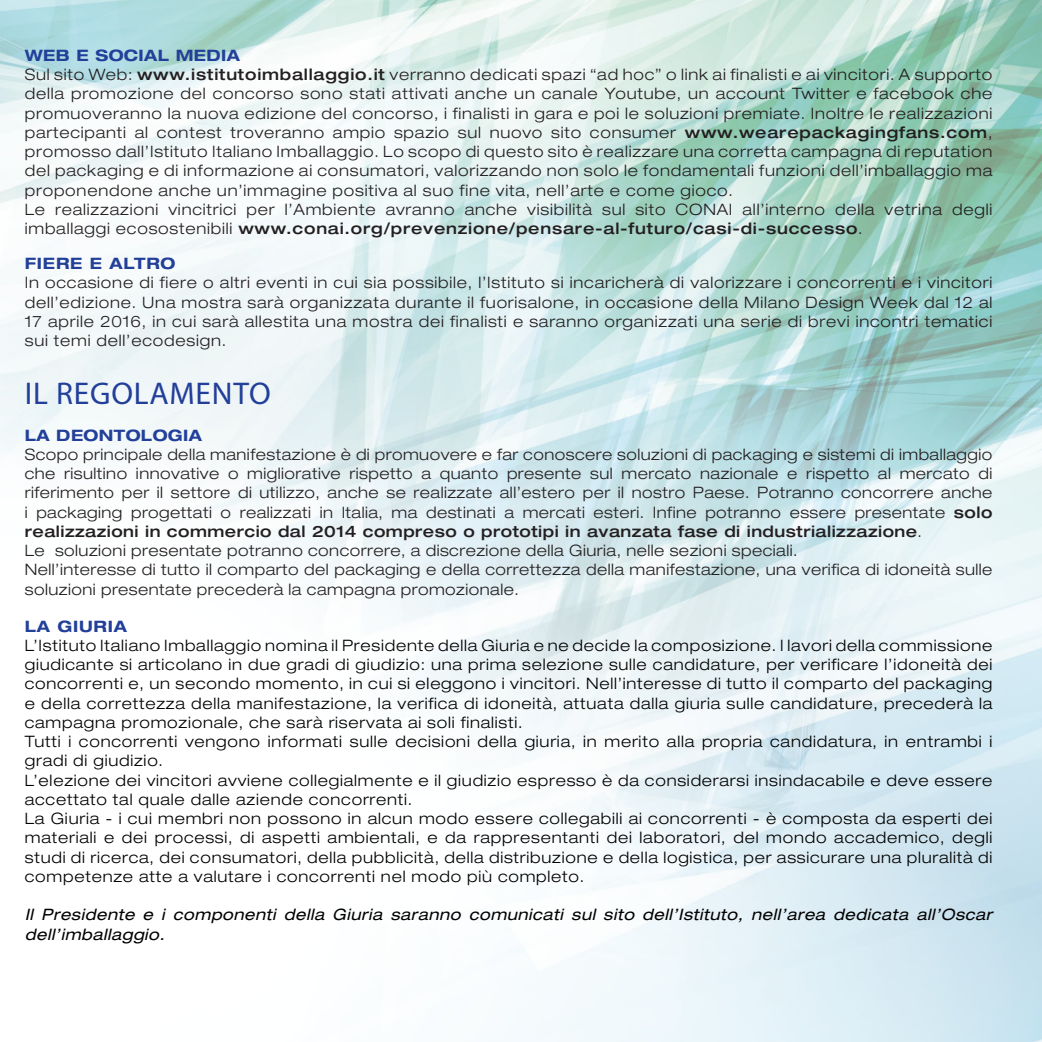
<style>
.page{position:relative;width:1042px;height:1042px;background:#fff}
.page>*{position:absolute;margin:0;border:0;box-sizing:border-box;transform-origin:0 0}
.t1{font:31.5px "Myriad Pro";letter-spacing:.025em;color:#223f99}
.t2{font:300 expanded 15.75px/19.2px "Helvetica Neue LT Std";letter-spacing:.03em;color:#231f20;text-align:justify}
.t3{font:300 expanded 15.75px/19.2px "Helvetica Neue LT Std";letter-spacing:.05em;color:#000;text-align:justify}
.t4{font:300 expanded 15.75px/19.2px "Helvetica Neue LT Std";letter-spacing:.05em;color:#231f20}
.t5{font:italic expanded 15.75px/19.2px "Helvetica Neue LT Std";letter-spacing:.03em;color:#000}
.t6{font:700 expanded 15.75px "Helvetica Neue LT Std";letter-spacing:.025em;color:#223f99}
.t7{font:700 expanded 15.75px "Helvetica Neue LT Std";letter-spacing:.05em;color:#223f99}
.s1{font-weight:500}
</style>
<div class="page">
<img style="left:0;top:0;width:1042px;height:1042px">
<p class="t6" style="left:25px;top:45px;width:217px">WEB E SOCIAL MEDIA</p>
<p class="t2" style="left:25px;top:65px;width:969px">Sul sito Web: <span class="s1">www.istitutoimballaggio.it</span> verranno dedicati spazi “ad hoc” o link ai finalisti e ai vincitori. A supporto della promozione del concorso sono stati attivati anche un canale Youtube, un account Twitter e facebook che promuoveranno la nuova edizione del concorso, i finalisti in gara e poi le soluzioni premiate. Inoltre le realizzazioni partecipanti al contest troveranno ampio spazio sul nuovo sito consumer <span class="s1">www.wearepackagingfans.com</span>, promosso dall’Istituto Italiano Imballaggio. Lo scopo di questo sito è realizzare una corretta campagna di reputation del packaging e di informazione ai consumatori, valorizzando non solo le fondamentali funzioni dell’imballaggio ma proponendone anche un’immagine positiva al suo fine vita, nell’arte e come gioco.</p>
<p class="t4" style="left:25px;top:199px;width:969px">Le realizzazioni vincitrici per l’Ambiente avranno anche visibilità sul sito CONAI all’interno della vetrina degli imballaggi ecosostenibili <span class="s1">www.conai.org/prevenzione/pensare-al-futuro/casi-di-successo</span>.</p>
<p class="t7" style="left:25px;top:254px;width:152px">FIERE E ALTRO</p>
<p class="t2" style="left:25px;top:273px;width:969px">In occasione di fiere o altri eventi in cui sia possibile, l’Istituto si incaricherà di valorizzare i concorrenti e i vincitori dell’edizione. Una mostra sarà organizzata durante il fuorisalone, in occasione della Milano Design Week dal 12 al 17 aprile 2016, in cui sarà allestita una mostra dei finalisti e saranno organizzati una serie di brevi incontri tematici sui temi dell’ecodesign.</p>
<p class="t1" style="left:25px;top:374px;width:247px">IL REGOLAMENTO</p>
<p class="t6" style="left:25px;top:425px;width:179px">LA DEONTOLOGIA</p>
<p class="t2" style="left:25px;top:444px;width:969px">Scopo principale della manifestazione è di promuovere e far conoscere soluzioni di packaging e sistemi di imballaggio che risultino innovative o migliorative rispetto a quanto presente sul mercato nazionale e rispetto al mercato di riferimento per il settore di utilizzo, anche se realizzate all’estero per il nostro Paese. Potranno concorrere anche i packaging progettati o realizzati in Italia, ma destinati a mercati esteri. Infine potranno essere presentate <span class="s1">solo realizzazioni in commercio dal 2014 compreso o prototipi in avanzata fase di industrializzazione</span>.</p>
<p class="t2" style="left:25px;top:541px;width:774px">Le soluzioni presentate potranno concorrere, a discrezione della Giuria, nelle sezioni speciali.</p>
<p class="t2" style="left:25px;top:560px;width:969px">Nell’interesse di tutto il comparto del packaging e della correttezza della manifestazione, una verifica di idoneità sulle soluzioni presentate precederà la campagna promozionale.</p>
<p class="t7" style="left:25px;top:616px;width:104px">LA GIURIA</p>
<p class="t3" style="left:25px;top:635px;width:969px">L’Istituto Italiano Imballaggio nomina il Presidente della Giuria e ne decide la composizione. I lavori della commissione giudicante si articolano in due gradi di giudizio: una prima selezione sulle candidature, per verificare l’idoneità dei concorrenti e, un secondo momento, in cui si eleggono i vincitori. Nell’interesse di tutto il comparto del packaging e della correttezza della manifestazione, la verifica di idoneità, attuata dalla giuria sulle candidature, precederà la campagna promozionale, che sarà riservata ai soli finalisti.</p>
<p class="t3" style="left:25px;top:731px;width:969px">Tutti i concorrenti vengono informati sulle decisioni della giuria, in merito alla propria candidatura, in entrambi i gradi di giudizio.</p>
<p class="t3" style="left:25px;top:770px;width:969px">L’elezione dei vincitori avviene collegialmente e il giudizio espresso è da considerarsi insindacabile e deve essere accettato tal quale dalle aziende concorrenti.</p>
<p class="t3" style="left:25px;top:808px;width:969px">La Giuria - i cui membri non possono in alcun modo essere collegabili ai concorrenti - è composta da esperti dei materiali e dei processi, di aspetti ambientali, e da rappresentanti dei laboratori, del mondo accademico, degli studi di ricerca, dei consumatori, della pubblicità, della distribuzione e della logistica, per assicurare una pluralità di competenze atte a valutare i concorrenti nel modo più completo.</p>
<p class="t5" style="left:25px;top:905px;width:969px">Il Presidente e i componenti della Giuria saranno comunicati sul sito dell’Istituto, nell’area dedicata all’Oscar dell’imballaggio.</p>
</div>
